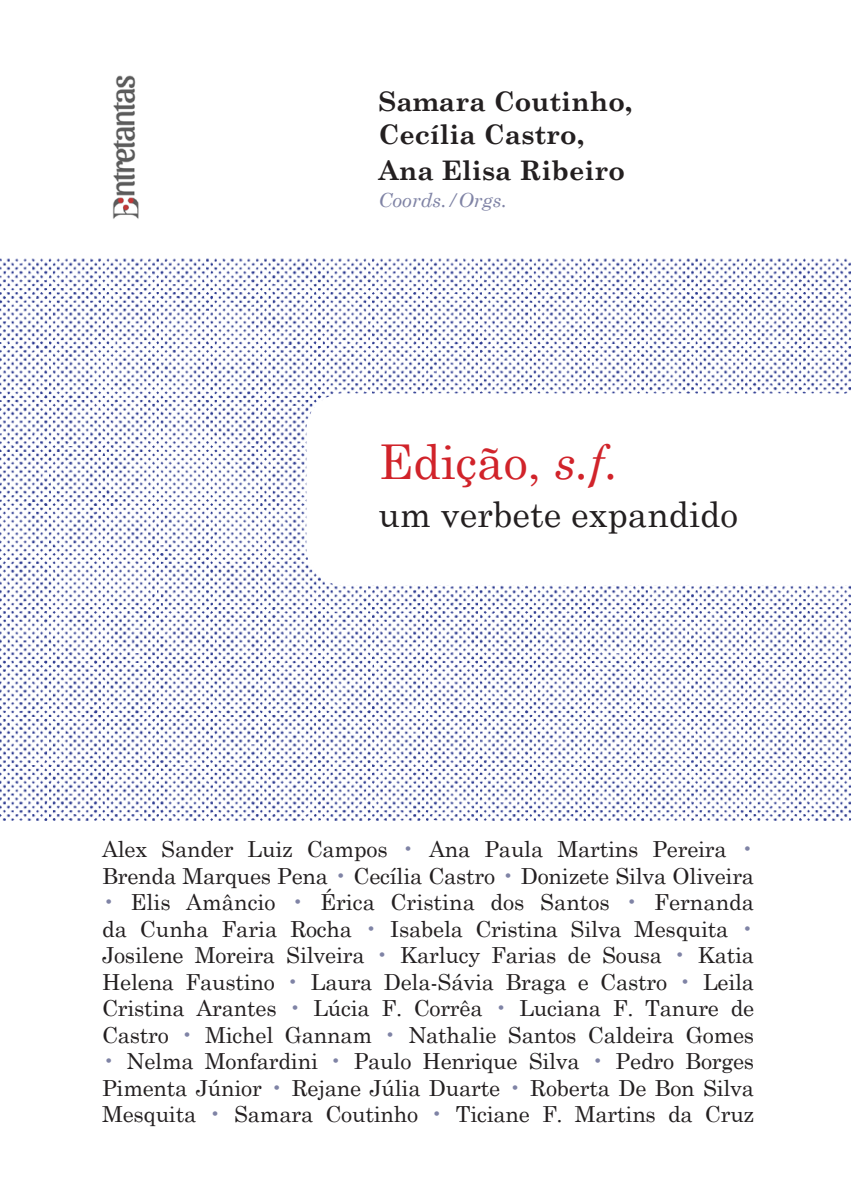
<style>
.page{position:relative;width:851px;height:1191px;background:#fff}
.page>*{position:absolute;margin:0;border:0;box-sizing:border-box;transform-origin:0 0}
.t1{font:48px "Century Schoolbook";color:#d1232a}
.t2{font:35.1px "Century Schoolbook";color:#231f20}
.t3{font:700 27px "Century Schoolbook";color:#231f20}
.t4{font:22.2px/26.4px "Century Schoolbook";letter-spacing:-.01em;color:#231f20;text-align:justify}
.t5{font:italic 19.5px "Century Schoolbook";color:#7f83a5}
.s1{font-style:italic}
.s2{color:#7f83a5}
</style>
<div class="page">
<img style="left:0;top:258px;width:850px;height:562px">
<svg style="left:306px;top:393px;width:544px;height:192px"></svg>
<img style="left:113px;top:75px;width:26px;height:144px">
<p class="t3" style="left:378px;top:80px;width:255px">Samara Coutinho,</p>
<p class="t3" style="left:378px;top:113px;width:207px">Cecília Castro,</p>
<p class="t3" style="left:378px;top:149px;width:248px">Ana Elisa Ribeiro</p>
<p class="t5" style="left:378px;top:185px;width:130px">Coords./Orgs.</p>
<p class="t1" style="left:378px;top:421px;width:241px">Edição, <span class="s1">s.f.</span></p>
<p class="t2" style="left:378px;top:485px;width:361px">um verbete expandido</p>
<p class="t4" style="left:102px;top:834px;width:653px">Alex Sander Luiz Campos <span class="s2">•</span> Ana Paula Martins Pereira <span class="s2">•<br></span>Brenda Marques Pena <span class="s2">•</span> Cecília Castro <span class="s2">•</span> Donizete Silva Oliveira</p>
<p class="t4" style="left:102px;top:887px;width:653px"><span class="s2">•</span> Elis Amâncio <span class="s2">•</span> Érica Cristina dos Santos <span class="s2">•</span> Fernanda da Cunha Faria Rocha <span class="s2">•</span> Isabela Cristina Silva Mesquita <span class="s2">• </span>Josilene Moreira Silveira <span class="s2">•</span> Karlucy Farias de Sousa <span class="s2">•</span> Katia Helena Faustino <span class="s2">•</span> Laura Dela-Sávia Braga e Castro <span class="s2">•</span> Leila Cristina Arantes <span class="s2">•</span> Lúcia F. Corrêa <span class="s2">•</span> Luciana F. Tanure de Castro <span class="s2">•</span> Michel Gannam <span class="s2">•</span> Nathalie Santos Caldeira Gomes</p>
<p class="t4" style="left:102px;top:1046px;width:653px"><span class="s2">•</span> Nelma Monfardini <span class="s2">•</span> Paulo Henrique Silva <span class="s2">•</span> Pedro Borges Pimenta Júnior <span class="s2">•</span> Rejane Júlia Duarte <span class="s2">•</span> Roberta De Bon Silva Mesquita <span class="s2">•</span> Samara Coutinho <span class="s2">•</span> Ticiane F. Martins da Cruz</p>
</div>
